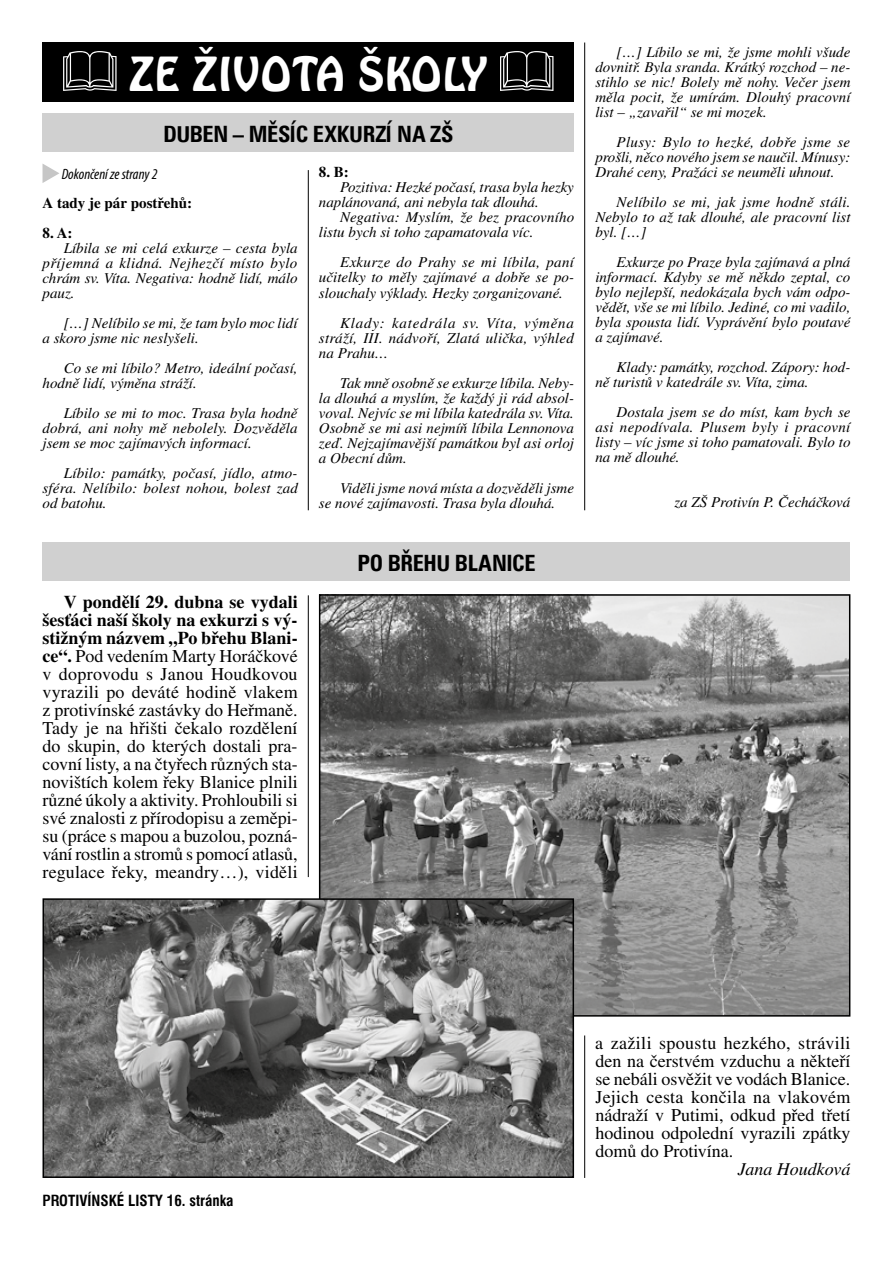
<style>
.page{position:relative;width:893px;height:1263px;background:#fff}
.page>*{position:absolute;margin:0;border:0;box-sizing:border-box;transform-origin:0 0}
.t1{font:45px "Hobo AT";color:#fff}
.t2{font:700 condensed 22.5px "Zurich AT";letter-spacing:-.02em;color:#000}
.t3{font:18px/18px "Times CE";color:#000;text-align:justify}
.t4{font:italic 18px "Times CE";color:#000}
.t5{font:italic 15px/15px "Times CE";color:#000;text-align:justify}
.t6{font:700 15px "Times CE";color:#000}
.t7{font:700 condensed 15px "Swiss 721 AT";color:#000}
.t8{font:italic condensed 15px "Myriad Pro";color:#000}
.s1{font-weight:700}
</style>
<div class="page">
<div style="left:43px;top:43px;width:531px;height:59px;background:#000"></div>
<svg style="left:63px;top:51px;width:54px;height:40px"></svg>
<svg style="left:500px;top:51px;width:53px;height:40px"></svg>
<div style="left:43px;top:114px;width:531px;height:38px;background:#d0d0d0"></div>
<svg style="left:43px;top:164px;width:16px;height:19px"></svg>
<div style="left:43px;top:543px;width:807px;height:38px;background:#d0d0d0"></div>
<hr style="left:308px;top:170px;width:1px;height:340px;background:#000">
<hr style="left:584px;top:43px;width:1px;height:467px;background:#000">
<hr style="left:584px;top:1035px;width:1px;height:143px;background:#000">
<img style="left:322px;top:597px;width:525px;height:416px">
<div style="left:319px;top:594px;width:531px;height:422px;border:2px solid #000"></div>
<img style="left:46px;top:901px;width:525px;height:274px">
<div style="left:43px;top:898px;width:531px;height:280px;border:2px solid #000"></div>
<hr style="left:308px;top:595px;width:1px;height:282px;background:#000">
<h1 class="t1" style="left:129px;top:47px;width:360px">ZE ŽIVOTA ŠKOLY</h1>
<h2 class="t2" style="left:163px;top:120px;width:292px">DUBEN – MĚSÍC EXKURZÍ NA ZŠ</h2>
<p class="t8" style="left:62px;top:165px;width:97px">Dokončení ze strany 2</p>
<p class="t6" style="left:43px;top:194px;width:151px">A tady je pár postřehů:</p>
<p class="t6" style="left:43px;top:224px;width:31px">8. A:</p>
<p class="t5" style="left:43px;top:240px;width:257px;text-indent:21px">Líbila se mi celá exkurze – cesta byla příjemná a klidná. Nejhezčí místo bylo chrám sv. Víta. Negativa: hodně lidí, málo pauz.</p>
<p class="t5" style="left:43px;top:315px;width:257px;text-indent:21px">[…] Nelíbilo se mi, že tam bylo moc lidí a skoro jsme nic neslyšeli.</p>
<p class="t5" style="left:43px;top:360px;width:257px;text-indent:21px">Co se mi líbilo? Metro, ideální počasí, hodně lidí, výměna stráží.</p>
<p class="t5" style="left:43px;top:405px;width:257px;text-indent:21px">Líbilo se mi to moc. Trasa byla hodně dobrá, ani nohy mě nebolely. Dozvěděla jsem se moc zajímavých informací.</p>
<p class="t5" style="left:43px;top:465px;width:257px;text-indent:21px">Líbilo: památky, počasí, jídlo, atmo&shy;sféra. Nelíbilo: bolest nohou, bolest zad od batohu.</p>
<p class="t6" style="left:319px;top:164px;width:31px">8. B:</p>
<p class="t5" style="left:319px;top:180px;width:257px;text-indent:21px">Pozitiva: Hezké počasí, trasa byla hezky naplánovaná, ani nebyla tak dlouhá.</p>
<p class="t5" style="left:319px;top:210px;width:257px;text-indent:21px">Negativa: Myslím, že bez pracovního listu bych si toho zapamatovala víc.</p>
<p class="t5" style="left:319px;top:255px;width:257px;text-indent:21px">Exkurze do Prahy se mi líbila, paní učitelky to měly zajímavé a dobře se po&shy;slouchaly výklady. Hezky zorganizované.</p>
<p class="t5" style="left:319px;top:315px;width:257px;text-indent:21px">Klady: katedrála sv. Víta, výměna stráží, III. nádvoří, Zlatá ulička, výhled na Prahu…</p>
<p class="t5" style="left:319px;top:375px;width:257px;text-indent:21px">Tak mně osobně se exkurze líbila. Neby&shy;la dlouhá a myslím, že každý ji rád absol&shy;voval. Nejvíc se mi líbila katedrála sv. Víta.<br>Osobně se mi asi nejmíň líbila Lennonova zeď. Nejzajímavější památkou byl asi orloj a Obecní dům.</p>
<p class="t5" style="left:319px;top:480px;width:257px;text-indent:21px">Viděli jsme nová místa a dozvěděli jsme se nové zajímavosti. Trasa byla dlouhá.</p>
<p class="t3" style="left:43px;top:592px;width:257px;text-indent:21px"><span class="s1">V pondělí 29. dubna se vydali šesťáci naší školy na exkurzi s vý&shy;stižným názvem „Po břehu Blani&shy;ce“.</span> Pod vedením Marty Horáčkové v doprovodu s Janou Houdkovou vyrazili po deváté hodině vlakem z protivínské zastávky do Heřmaně.<br>Tady je na hřišti čekalo rozdělení do skupin, do kterých dostali pra&shy;covní listy, a na čtyřech různých sta&shy;novištích kolem řeky Blanice plnili různé úkoly a aktivity. Prohloubili si své znalosti z přírodopisu a zeměpi&shy;su (práce s mapou a buzolou, pozná&shy;vání rostlin a stromů s pomocí atlasů, regulace řeky, meandry…), viděli</p>
<h2 class="t2" style="left:357px;top:549px;width:180px">PO BŘEHU BLANICE</h2>
<p class="t5" style="left:595px;top:45px;width:257px;text-indent:21px">[…] Líbilo se mi, že jsme mohli všude dovnitř. Byla sranda. Krátký rozchod – ne&shy;stihlo se nic! Bolely mě nohy. Večer jsem měla pocit, že umírám. Dlouhý pracovní list – „zavařil“ se mi mozek.</p>
<p class="t5" style="left:595px;top:135px;width:257px;text-indent:21px">Plusy: Bylo to hezké, dobře jsme se prošli, něco nového jsem se naučil. Mínusy:<br>Drahé ceny, Pražáci se neuměli uhnout.</p>
<p class="t5" style="left:595px;top:195px;width:257px;text-indent:21px">Nelíbilo se mi, jak jsme hodně stáli.<br>Nebylo to až tak dlouhé, ale pracovní list byl. […]</p>
<p class="t5" style="left:595px;top:255px;width:257px;text-indent:21px">Exkurze po Praze byla zajímavá a plná informací. Kdyby se mě někdo zeptal, co bylo nejlepší, nedokázala bych vám odpo&shy;vědět, vše se mi líbilo. Jediné, co mi vadilo, byla spousta lidí. Vyprávění bylo poutavé a zajímavé.</p>
<p class="t5" style="left:595px;top:360px;width:257px;text-indent:21px">Klady: památky, rozchod. Zápory: hod&shy;ně turistů v katedrále sv. Víta, zima.</p>
<p class="t5" style="left:595px;top:405px;width:257px;text-indent:21px">Dostala jsem se do míst, kam bych se asi nepodívala. Plusem byly i pracovní listy – víc jsme si toho pamatovali. Bylo to na mě dlouhé.</p>
<p class="t5" style="left:674px;top:495px;width:178px">za ZŠ Protivín P. Čecháčková</p>
<p class="t7" style="left:42px;top:1192px;width:192px">PROTIVÍNSKÉ LISTY 16. stránka</p>
<p class="t3" style="left:595px;top:1034px;width:257px">a zažili spoustu hezkého, strávili den na čerstvém vzduchu a někteří se nebáli osvěžit ve vodách Blanice.<br>Jejich cesta končila na vlakovém nádraží v Putimi, odkud před třetí hodinou odpolední vyrazili zpátky domů do Protivína.</p>
<p class="t4" style="left:738px;top:1159px;width:114px">Jana Houdková</p>
</div>
